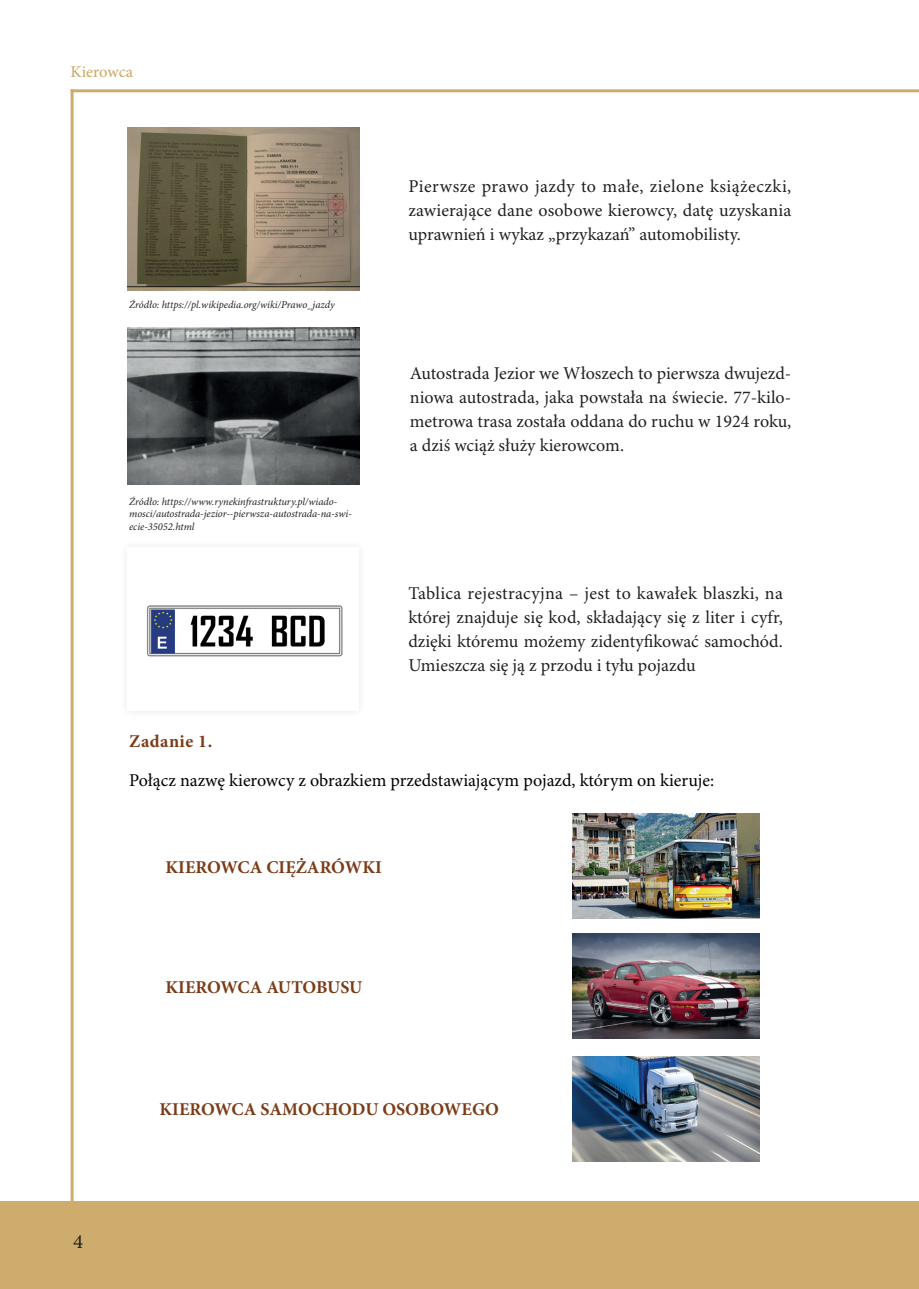
<style>
.page{position:relative;width:919px;height:1289px;background:#fff}
.page>*{position:absolute;margin:0;border:0;box-sizing:border-box;transform-origin:0 0}
.t1{font:18px/24px "Minion Pro";color:#231f20;text-align:justify}
.t2{font:18px "Minion Pro";color:#000001}
.t3{font:700 18px "Minion Pro";color:#7c3b17}
.t4{font:700 18px "Minion Pro";letter-spacing:.025em;color:#7c3b17}
.t5{font:18px "Lora";color:#231f20}
.t6{font:500 16.5px "Minion Pro";letter-spacing:-.005em;color:#cdac6d}
.t7{font:italic 10.5px/12.6px "Minion Pro";letter-spacing:-.005em;color:#231f20}
</style>
<div class="page">
<div style="left:0;top:1201px;width:918px;height:87px;background:#cdac6d"></div>
<hr style="left:71px;top:89px;width:3px;height:1114px;background:#cdac6d">
<hr style="left:71px;top:89px;width:847px;height:3px;background:#cdac6d">
<img style="left:147px;top:605px;width:196px;height:52px">
<img style="left:128px;top:128px;width:231px;height:163px">
<img style="left:128px;top:328px;width:231px;height:156px">
<img style="left:572px;top:813px;width:187px;height:105px">
<img style="left:572px;top:933px;width:187px;height:105px">
<img style="left:572px;top:1056px;width:187px;height:105px">
<p class="t6" style="left:71px;top:61px;width:64px">Kierowca</p>
<p class="t7" style="left:129px;top:298px;width:207px">Źródło: https://pl.wikipedia.org/wiki/Prawo_jazdy</p>
<p class="t7" style="left:129px;top:495px;width:224px">Źródło: https://www.rynekinfrastruktury.pl/wiado&shy;mosci/autostrada-jezior--pierwsza-autostrada-na-swi&shy;ecie-35052.html</p>
<p class="t1" style="left:408px;top:175px;width:384px">Pierwsze prawo jazdy to małe, zielone książeczki, zawierające dane osobowe kierowcy, datę uzyskania uprawnień i wykaz „przykazań” automobilisty.</p>
<p class="t1" style="left:410px;top:362px;width:383px">Autostrada Jezior we Włoszech to pierwsza dwujezd&shy;niowa autostrada, jaka powstała na świecie. 77-kilo&shy;metrowa trasa została oddana do ruchu w 1924 roku, a dziś wciąż służy kierowcom.</p>
<p class="t1" style="left:408px;top:582px;width:376px">Tablica rejestracyjna – jest to kawałek blaszki, na której znajduje się kod, składający się z liter i cyfr, dzięki któremu możemy zidentyfikować samochód.<br>Umieszcza się ją z przodu i tyłu pojazdu</p>
<p class="t4" style="left:129px;top:729px;width:84px">Zadanie 1.</p>
<p class="t2" style="left:129px;top:769px;width:586px">Połącz nazwę kierowcy z obrazkiem przedstawiającym pojazd, którym on kieruje:</p>
<p class="t3" style="left:165px;top:854px;width:218px">KIEROWCA CIĘŻARÓWKI</p>
<p class="t3" style="left:165px;top:974px;width:198px">KIEROWCA AUTOBUSU</p>
<p class="t5" style="left:74px;top:1227px;width:11px">4</p>
<p class="t3" style="left:159px;top:1096px;width:341px">KIEROWCA SAMOCHODU OSOBOWEGO</p>
</div>
